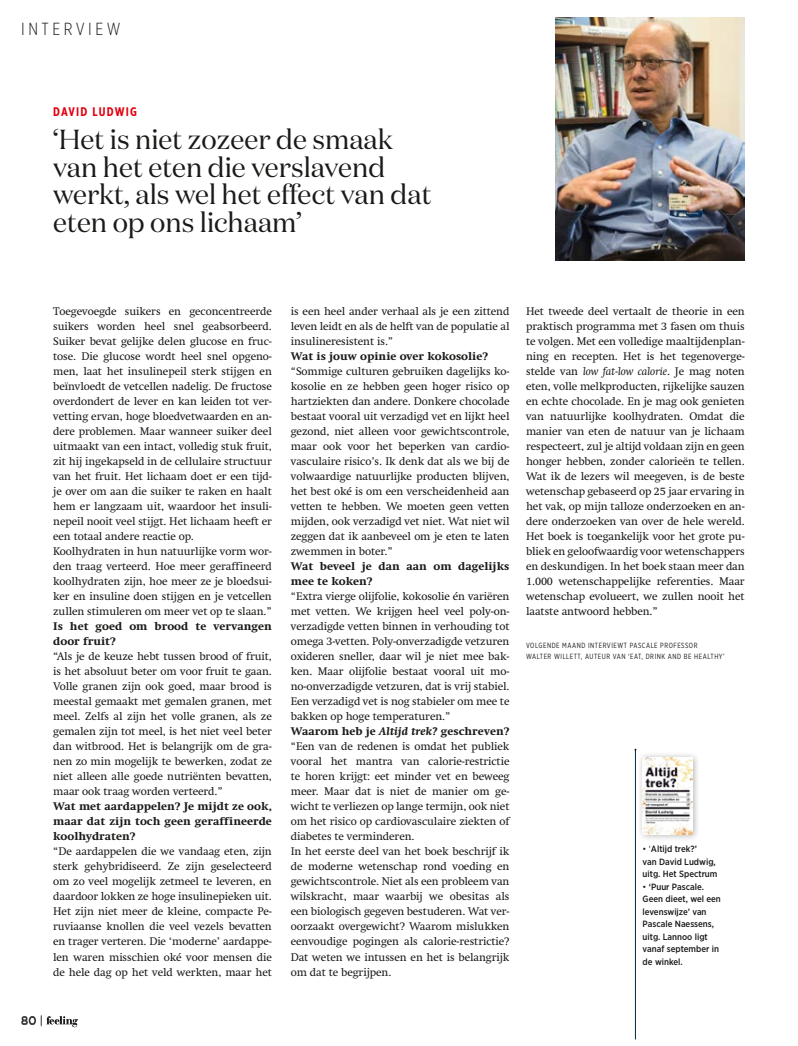
<style>
.page{position:relative;width:798px;height:1046px;background:#fff}
.page>*{position:absolute;margin:0;border:0;box-sizing:border-box;transform-origin:0 0}
.t1{font:27.5px/27.5px "Domaine Display";color:#1a1a18}
.t2{font:300 17.5px "Gotham X Narrow";letter-spacing:.2em;color:#1a1a18}
.t3{font:700 12.5px "Gotham X Narrow";letter-spacing:.1em;color:#e3000f}
.t4{font:11.25px/15px "Swift LT Pro";letter-spacing:-.01em;color:#1a1a18;text-align:justify}
.t5{font:800 11.25px/15px "Swift LT Pro";color:#1a1a18}
.t6{font:11.25px "Gotham";color:#1a1a18}
.t7{font:500 9px/12.5px "Gotham Narrow";color:#1a1a18}
.t8{font:7.5px/11.2px "Gotham X Narrow";letter-spacing:.075em;color:#1a1a18}
.s1{font-weight:300}
.s2{font-weight:800}
.s3{font-weight:800;font-style:italic}
.s4{font-style:italic}
.s5{font-weight:400}
</style>
<div class="page">
<div style="left:636px;top:750px;width:63px;height:91px;background:#1a1a18;opacity:.33"></div>
<img style="left:642px;top:756px;width:50px;height:77px">
<hr style="left:635px;top:749px;width:1px;height:290px;background:#002a3f">
<img style="left:555px;top:18px;width:189px;height:242px">
<svg style="left:46px;top:1016px;width:32px;height:10px"></svg>
<h2 class="t2" style="left:21px;top:19px;width:101px">INTERVIEW</h2>
<p class="t3" style="left:53px;top:104px;width:85px">DAVID LUDWIG</p>
<h1 class="t1" style="left:53px;top:126px;width:380px">‘Het is niet zozeer de smaak van het eten die verslavend werkt, als wel het effect van dat eten op ons lichaam’</h1>
<p class="t4" style="left:53px;top:304px;width:220px;text-align:left">Toegevoegde suikers en geconcentreerde suikers worden heel snel geabsorbeerd.<br>Suiker bevat gelijke delen glucose en fruc&shy;tose. Die glucose wordt heel snel opgeno&shy;men, laat het insulinepeil sterk stijgen en beïnvloedt de vetcellen nadelig. De fructose overdondert de lever en kan leiden tot ver&shy;vetting ervan, hoge bloedvetwaarden en an&shy;dere problemen. Maar wanneer suiker deel uitmaakt van een intact, volledig stuk fruit, zit hij ingekapseld in de cellulaire structuur van het fruit. Het lichaam doet er een tijd&shy;je over om aan die suiker te raken en haalt hem er langzaam uit, waardoor het insuli&shy;nepeil nooit veel stijgt. Het lichaam heeft er een totaal andere reactie op.<br>Koolhydraten in hun natuurlijke vorm wor&shy;den traag verteerd. Hoe meer geraffineerd koolhydraten zijn, hoe meer ze je bloedsui&shy;ker en insuline doen stijgen en je vetcellen zullen stimuleren om meer vet op te slaan.”</p>
<p class="t5" style="left:53px;top:618px;width:220px">Is het goed om brood te vervangen door fruit?</p>
<p class="t4" style="left:53px;top:649px;width:220px">“Als je de keuze hebt tussen brood of fruit, is het absoluut beter om voor fruit te gaan.<br>Volle granen zijn ook goed, maar brood is meestal gemaakt met gemalen granen, met meel. Zelfs al zijn het volle granen, als ze gemalen zijn tot meel, is het niet veel beter dan witbrood. Het is belangrijk om de gra&shy;nen zo min mogelijk te bewerken, zodat ze niet alleen alle goede nutriënten bevatten, maar ook traag worden verteerd.”</p>
<p class="t5" style="left:53px;top:798px;width:220px;text-align:justify">Wat met aardappelen? Je mijdt ze ook, maar dat zijn toch geen geraffineerde koolhydraten?</p>
<p class="t4" style="left:53px;top:844px;width:220px">“De aardappelen die we vandaag eten, zijn sterk gehybridiseerd. Ze zijn geselecteerd om zo veel mogelijk zetmeel te leveren, en daardoor lokken ze hoge insulinepieken uit.<br>Het zijn niet meer de kleine, compacte Pe&shy;ruviaanse knollen die veel vezels bevatten en trager verteren. Die ‘moderne’ aardappe&shy;len waren misschien oké voor mensen die de hele dag op het veld werkten, maar het</p>
<p class="t6" style="left:21px;top:1013px;width:23px">80 <span class="s1">|</span></p>
<p class="t4" style="left:291px;top:304px;width:220px">is een heel ander verhaal als je een zittend leven leidt en als de helft van de populatie al insulineresistent is.”</p>
<p class="t5" style="left:291px;top:348px;width:199px">Wat is jouw opinie over kokosolie?</p>
<p class="t4" style="left:291px;top:364px;width:220px">“Sommige culturen gebruiken dagelijks ko&shy;kosolie en ze hebben geen hoger risico op hartziekten dan andere. Donkere chocolade bestaat vooral uit verzadigd vet en lijkt heel gezond, niet alleen voor gewichtscontrole, maar ook voor het beperken van cardio&shy;vasculaire risico’s. Ik denk dat als we bij de volwaardige natuurlijke producten blijven, het best oké is om een verscheidenheid aan vetten te hebben. We moeten geen vetten mijden, ook verzadigd vet niet. Wat niet wil zeggen dat ik aanbeveel om je eten te laten zwemmen in boter.”</p>
<p class="t5" style="left:291px;top:558px;width:220px">Wat beveel je dan aan om dagelijks mee te koken?</p>
<p class="t4" style="left:291px;top:589px;width:220px;text-align:left">“Extra vierge olijfolie, kokosolie én variëren met vetten. We krijgen heel veel poly-on&shy;verzadigde vetten binnen in verhouding tot omega 3-vetten. Poly-onverzadigde vetzuren oxideren sneller, daar wil je niet mee bak&shy;ken. Maar olijfolie bestaat vooral uit mo&shy;no-onverzadigde vetzuren, dat is vrij stabiel.<br>Een verzadigd vet is nog stabieler om mee te bakken op hoge temperaturen.”<br><span class="s2">Waarom heb je</span> <span class="s3">Altijd trek?</span> <span class="s2">geschreven? </span>“Een van de redenen is omdat het publiek vooral het mantra van calorie-restrictie te horen krijgt: eet minder vet en beweeg meer. Maar dat is niet de manier om ge&shy;wicht te verliezen op lange termijn, ook niet om het risico op cardiovasculaire ziekten of diabetes te verminderen.<br>In het eerste deel van het boek beschrijf ik de moderne wetenschap rond voeding en gewichtscontrole. Niet als een probleem van wilskracht, maar waarbij we obesitas als een biologisch gegeven bestuderen. Wat ver&shy;oorzaakt overgewicht? Waarom mislukken eenvoudige pogingen als calorie-restrictie?<br>Dat weten we intussen en het is belangrijk om dat te begrijpen.</p>
<p class="t4" style="left:526px;top:304px;width:220px">Het tweede deel vertaalt de theorie in een praktisch programma met 3 fasen om thuis te volgen. Met een volledige maaltijdenplan&shy;ning en recepten. Het is het tegenoverge&shy;stelde van <span class="s4">low fat-low calorie</span>. Je mag noten eten, volle melkproducten, rijkelijke sauzen en echte chocolade. En je mag ook genieten van natuurlijke koolhydraten. Omdat die manier van eten de natuur van je lichaam respecteert, zul je altijd voldaan zijn en geen honger hebben, zonder calorieën te tellen.<br>Wat ik de lezers wil meegeven, is de beste wetenschap gebaseerd op 25 jaar ervaring in het vak, op mijn talloze onderzoeken en an&shy;dere onderzoeken van over de hele wereld.<br>Het boek is toegankelijk voor het grote pu&shy;bliek en geloofwaardig voor wetenschappers en deskundigen. In het boek staan meer dan 1.000 wetenschappelijke referenties. Maar wetenschap evolueert, we zullen nooit het laatste antwoord hebben.”</p>
<p class="t8" style="left:526px;top:639px;width:200px">VOLGENDE MAAND INTERVIEWT PASCALE PROFESSOR<br>WALTER WILLETT, AUTEUR VAN ‘EAT, DRINK AND BE HEALTHY’</p>
<p class="t7" style="left:642px;top:842px;width:76px"><span class="s5">• ‘</span>Altijd trek?’<br>van David Ludwig, uitg. Het Spectrum</p>
<p class="t7" style="left:642px;top:880px;width:80px"><span class="s5">•</span> ‘Puur Pascale.<br>Geen dieet, wel een levenswijze’ van<br>Pascale Naessens, uitg. Lannoo ligt vanaf september in de winkel.</p>
</div>
